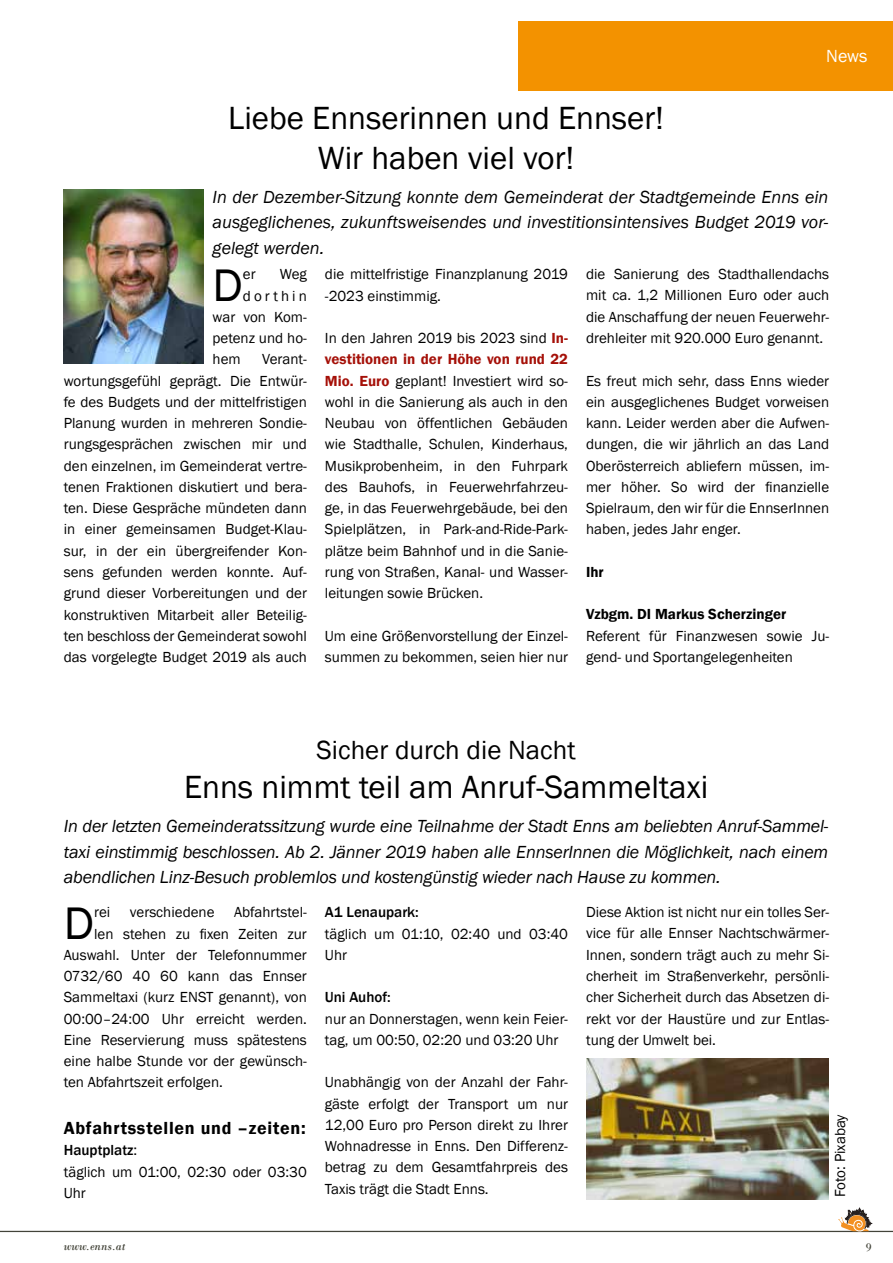
<style>
.page{position:relative;width:893px;height:1263px;background:#fff}
.page>*{position:absolute;margin:0;border:0;box-sizing:border-box;transform-origin:0 0}
.t1{font:46.95px "Franklin Gothic";color:#000}
.t2{font:33px/39.6px "Franklin Gothic";color:#000;text-align:center}
.t3{font:27px "Franklin Gothic";color:#000}
.t4{font:italic 18px/25.5px "Franklin Gothic";letter-spacing:-.01em;color:#000;text-align:justify}
.t5{font:600 18px "Franklin Gothic";letter-spacing:.04em;color:#000}
.t6{font:18px "Franklin Gothic";color:#fff}
.t7{font:15px/21.3px "Franklin Gothic";color:#000;text-align:justify}
.t8{font:600 15px "Franklin Gothic";color:#000}
.t9{font:500 15px "Franklin Gothic";color:#000}
.t10{font:15px "Franklin Gothic";letter-spacing:.205em;color:#000}
.t11{font:italic 12px "Bodoni";color:#414237}
.t12{font:12px "Bodoni";color:#414237}
.s1{font-weight:600;color:#a51008}
.s2{font-weight:500}
</style>
<div class="page">
<hr style="left:0;top:1231px;width:893px;height:1px;background:#414237">
<svg style="left:838px;top:1208px;width:34px;height:23px"></svg>
<div style="left:519px;top:21px;width:374px;height:70px;background:#f39200"></div>
<img style="left:64px;top:190px;width:140px;height:174px">
<img style="left:587px;top:1059px;width:241px;height:140px">
<h2 class="t2" style="left:228px;top:99px;width:437px">Liebe Ennserinnen und Ennser!<br>Wir haben viel vor!</h2>
<p class="t6" style="left:826px;top:45px;width:43px">News</p>
<p class="t4" style="left:213px;top:184px;width:617px">In der Dezember-Sitzung konnte dem Gemeinderat der Stadtgemeinde Enns ein ausgeglichenes, zukunftsweisendes und investitionsintensives Budget 2019 vor&shy;gelegt werden.</p>
<h1 class="t1" style="left:213px;top:256px;width:32px">D</h1>
<p class="t7" style="left:243px;top:264px;width:14px">er</p>
<p class="t7" style="left:280px;top:264px;width:29px">Weg</p>
<p class="t10" style="left:243px;top:286px;width:65px">dorthin</p>
<p class="t7" style="left:213px;top:307px;width:96px">war von Kom-</p>
<p class="t7" style="left:213px;top:328px;width:96px">petenz und ho-</p>
<p class="t7" style="left:213px;top:349px;width:30px">hem</p>
<p class="t7" style="left:64px;top:349px;width:245px;text-indent:198px">Verant&shy;wortungsgefühl geprägt. Die Entwür&shy;fe des Budgets und der mittelfristigen Planung wurden in mehreren Sondie&shy;rungsgesprächen zwischen mir und den einzelnen, im Gemeinderat vertre&shy;tenen Fraktionen diskutiert und bera&shy;ten. Diese Gespräche mündeten dann in einer gemeinsamen Budget-Klau&shy;sur, in der ein übergreifender Kon&shy;sens gefunden werden konnte. Auf&shy;grund dieser Vorbereitungen und der konstruktiven Mitarbeit aller Beteilig&shy;ten beschloss der Gemeinderat sowohl das vorgelegte Budget 2019 als auch</p>
<p class="t7" style="left:325px;top:264px;width:245px">die mittelfristige Finanzplanung 2019 -2023 einstimmig.</p>
<p class="t7" style="left:325px;top:328px;width:245px">In den Jahren 2019 bis 2023 sind <span class="s1">In&shy;vestitionen in der Höhe von rund 22<br>Mio. Euro</span> geplant! Investiert wird so&shy;wohl in die Sanierung als auch in den Neubau von öffentlichen Gebäuden wie Stadthalle, Schulen, Kinderhaus, Musikprobenheim, in den Fuhrpark des Bauhofs, in Feuerwehrfahrzeu&shy;ge, in das Feuerwehrgebäude, bei den Spielplätzen, in Park-and-Ride-Park&shy;plätze beim Bahnhof und in die Sanie&shy;rung von Straßen, Kanal- und Wasser&shy;leitungen sowie Brücken.</p>
<p class="t7" style="left:325px;top:625px;width:245px">Um eine Größenvorstellung der Einzel&shy;summen zu bekommen, seien hier nur</p>
<p class="t7" style="left:586px;top:264px;width:245px">die Sanierung des Stadthallendachs mit ca. 1,2 Millionen Euro oder auch die Anschaffung der neuen Feuerwehr&shy;drehleiter mit 920.000 Euro genannt.</p>
<p class="t7" style="left:586px;top:370px;width:245px">Es freut mich sehr, dass Enns wieder ein ausgeglichenes Budget vorweisen kann. Leider werden aber die Aufwen&shy;dungen, die wir jährlich an das Land Oberösterreich abliefern müssen, im&shy;mer höher. So wird der finanzielle Spielraum, den wir für die EnnserInnen haben, jedes Jahr enger.</p>
<p class="t8" style="left:586px;top:563px;width:19px">Ihr</p>
<p class="t8" style="left:586px;top:605px;width:202px">Vzbgm. DI Markus Scherzinger</p>
<p class="t7" style="left:586px;top:625px;width:245px">Referent für Finanzwesen sowie Ju&shy;gend- und Sportangelegenheiten</p>
<h3 class="t3" style="left:317px;top:733px;width:261px">Sicher durch die Nacht</h3>
<h2 class="t2" style="left:184px;top:768px;width:526px">Enns nimmt teil am Anruf-Sammeltaxi</h2>
<p class="t4" style="left:64px;top:814px;width:766px">In der letzten Gemeinderatssitzung wurde eine Teilnahme der Stadt Enns am beliebten Anruf-Sammel&shy;taxi einstimmig beschlossen. Ab 2. Jänner 2019 haben alle EnnserInnen die Möglichkeit, nach einem abendlichen Linz-Besuch problemlos und kostengünstig wieder nach Hause zu kommen.</p>
<h1 class="t1" style="left:64px;top:894px;width:32px">D</h1>
<p class="t7" style="left:94px;top:902px;width:18px">rei</p>
<p class="t7" style="left:130px;top:902px;width:86px">verschiedene</p>
<p class="t7" style="left:234px;top:902px;width:74px">Abfahrtstel-</p>
<p class="t7" style="left:94px;top:923px;width:214px">len stehen zu fixen Zeiten zur</p>
<p class="t7" style="left:64px;top:944px;width:245px">Auswahl. Unter der Telefonnummer</p>
<p class="t7" style="left:64px;top:966px;width:245px">0732/60 40 60 kann das Ennser</p>
<p class="t7" style="left:64px;top:987px;width:245px">Sammeltaxi (kurz ENST genannt), von</p>
<p class="t7" style="left:64px;top:1008px;width:245px">00:00–24:00 Uhr erreicht werden.</p>
<p class="t7" style="left:64px;top:1029px;width:245px">Eine Reservierung muss spätestens</p>
<p class="t7" style="left:64px;top:1051px;width:245px">eine halbe Stunde vor der gewünsch-</p>
<p class="t7" style="left:64px;top:1072px;width:161px">ten Abfahrtszeit erfolgen.</p>
<p class="t5" style="left:64px;top:1117px;width:243px">Abfahrtsstellen und –zeiten:</p>
<p class="t7" style="left:64px;top:1140px;width:245px;text-align:left"><span class="s2">Hauptplatz</span>:<br>täglich um 01:00, 02:30 oder 03:30<br>Uhr</p>
<p class="t9" style="left:325px;top:903px;width:95px">A1 Lenaupark:</p>
<p class="t7" style="left:325px;top:923px;width:245px">täglich um 01:10, 02:40 und 03:40<br>Uhr</p>
<p class="t9" style="left:325px;top:988px;width:67px">Uni Auhof:</p>
<p class="t7" style="left:325px;top:1008px;width:245px">nur an Donnerstagen, wenn kein Feier&shy;tag, um 00:50, 02:20 und 03:20 Uhr</p>
<p class="t7" style="left:325px;top:1072px;width:245px">Unabhängig von der Anzahl der Fahr&shy;gäste erfolgt der Transport um nur 12,00 Euro pro Person direkt zu Ihrer Wohnadresse in Enns. Den Differenz&shy;betrag zu dem Gesamtfahrpreis des Taxis trägt die Stadt Enns.</p>
<p class="t7" style="left:586px;top:902px;width:245px">Diese Aktion ist nicht nur ein tolles Ser&shy;vice für alle Ennser Nachtschwärmer-Innen, sondern trägt auch zu mehr Si&shy;cherheit im Straßenverkehr, persönli&shy;cher Sicherheit durch das Absetzen di&shy;rekt vor der Haustüre und zur Entlas&shy;tung der Umwelt bei.</p>
<p class="t7" style="left:830px;top:1197px;width:84px;rotate:-90deg">Foto: Pixabay</p>
<p class="t11" style="left:64px;top:1239px;width:63px">www.enns.at</p>
<p class="t12" style="left:866px;top:1240px;width:7px">9</p>
</div>
